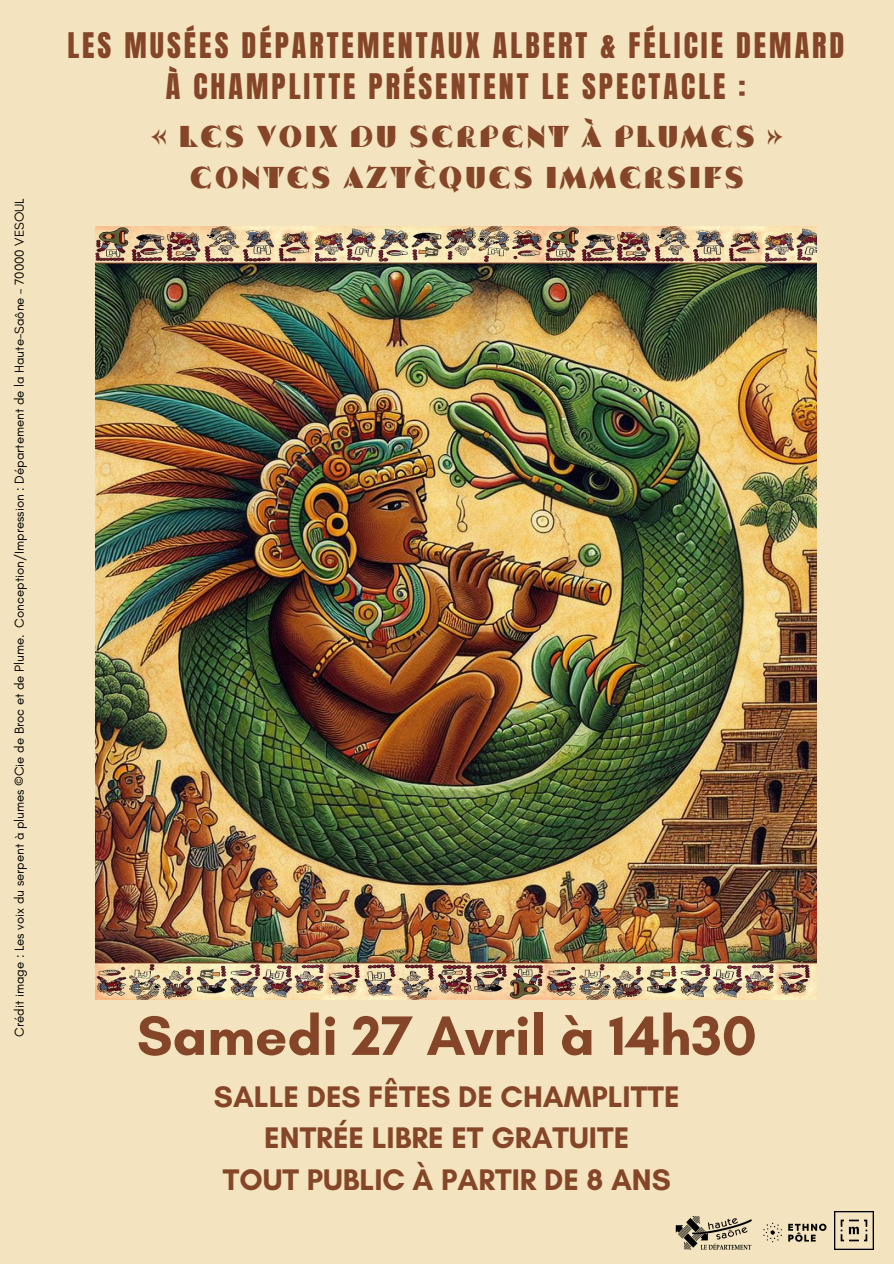
<style>
.page{position:relative;width:894px;height:1264px;background:#fff}
.page>*{position:absolute;margin:0;border:0;box-sizing:border-box;transform-origin:0 0}
.t1{font:700 56.55px "Glacial Indifference";color:#854528}
.t2{font:700 30.3px/41.7px "Glacial Indifference";color:#854528;text-align:center}
.t3{font:30px/41.7px "Anton";letter-spacing:.1em;color:#854528;text-align:center}
.t4{font:30px/41.7px "Serpand Molot";letter-spacing:.1em;color:#854528;text-align:center}
.t5{font:13.2px "Glacial Indifference";color:#000}
</style>
<div class="page">
<div style="left:0;top:0;width:893px;height:1263px;background:#f3e4bf"></div>
<img style="left:95px;top:226px;width:720px;height:773px">
<img style="left:675px;top:1216px;width:152px;height:34px">
<img style="left:834px;top:1211px;width:38px;height:38px">
<p class="t5" style="left:11px;top:1036px;width:840px;rotate:-90deg">Crédit image : Les voix du serpent à plumes ©Cie de Broc et de Plume. Conception/Impression : Département de la Haute-Saône – 70000 VESOUL</p>
<p class="t3" style="left:67px;top:25px;width:778px">LES MUSÉES DÉPARTEMENTAUX ALBERT &amp; FÉLICIE DEMARD<br>À CHAMPLITTE PRÉSENTENT LE SPECTACLE :</p>
<p class="t4" style="left:151px;top:116px;width:632px">« LES VOIX DU SERPENT À PLUMES »<br>CONTES AZTÈQUES IMMERSIFS</p>
<h1 class="t1" style="left:137px;top:1001px;width:621px">Samedi 27 Avril à 14h30</h1>
<h2 class="t2" style="left:214px;top:1075px;width:467px">SALLE DES FÊTES DE CHAMPLITTE<br>ENTRÉE LIBRE ET GRATUITE<br>TOUT PUBLIC À PARTIR DE 8 ANS</h2>
</div>
